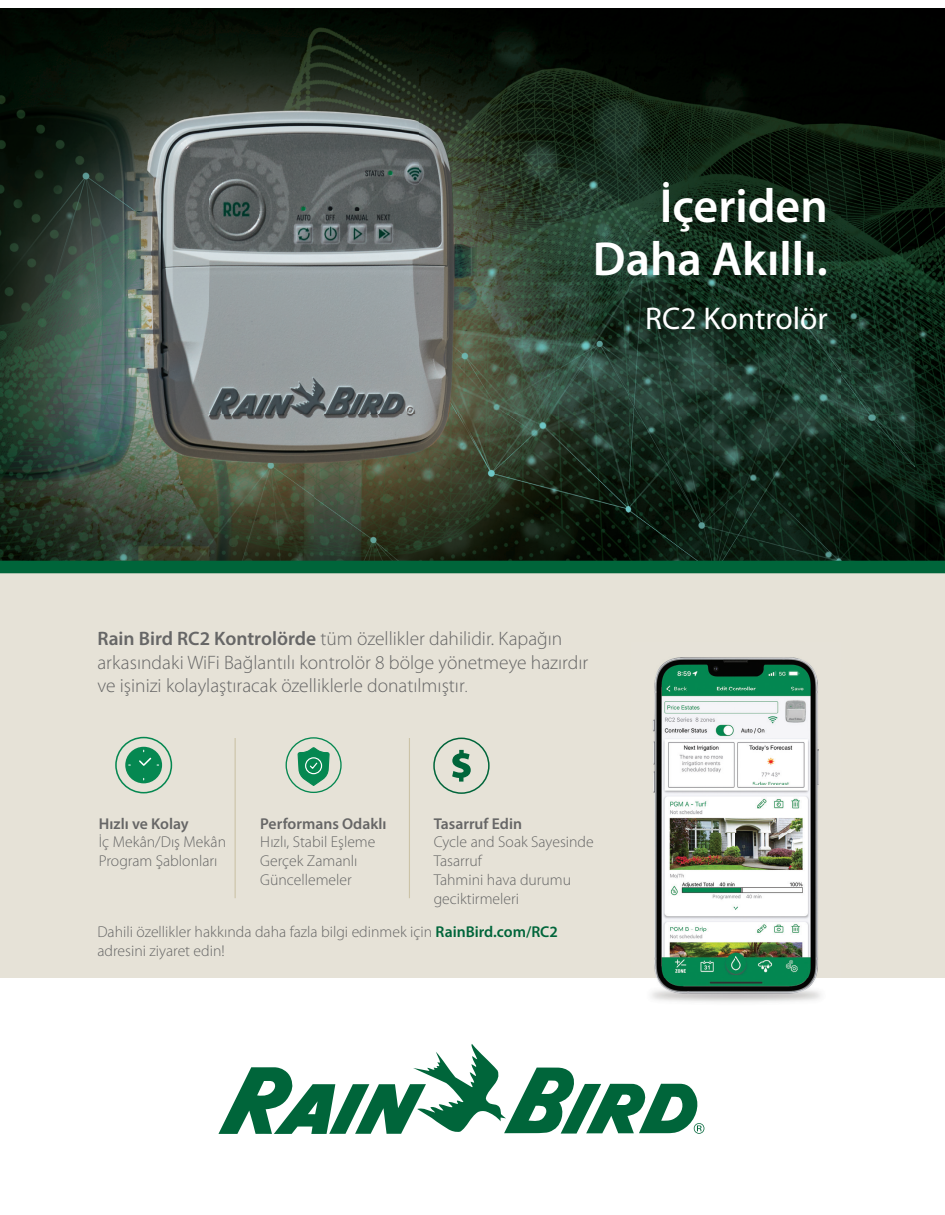
<style>
.page{position:relative;width:945px;height:1215px;background:#fff}
.page>*{position:absolute;margin:0;border:0;box-sizing:border-box;transform-origin:0 0}
.t1{font:600 48px/52.5px "Myriad Pro";color:#fff;text-align:right}
.t2{font:31.5px "Myriad Pro";color:#fff}
.t3{font:300 19.5px/23.4px "Myriad Pro";color:#666}
.t4{font:300 15.75px/18.9px "Myriad Pro";color:#666}
.t5{font:600 15.75px "Myriad Pro";color:#666}
.s1{font-weight:600}
.s2{font-size:15.75px}
.s3{font-weight:600;color:#00653a}
</style>
<div class="page">
<div style="left:0;top:567px;width:945px;height:410px;background:#e6e2d7"></div>
<img style="left:0;top:8px;width:945px;height:553px">
<div style="left:0;top:561px;width:945px;height:12px;background:#00653a"></div>
<img style="left:631px;top:657px;width:209px;height:345px">
<svg style="left:218px;top:1044px;width:486px;height:90px"></svg>
<svg style="left:452px;top:750px;width:19px;height:32px"></svg>
<div style="left:433px;top:738px;width:57px;height:56px;border:2px solid #00653a;border-radius:50%"></div>
<hr style="left:235px;top:738px;width:1px;height:160px;background:#ccc3a7">
<hr style="left:409px;top:738px;width:1px;height:160px;background:#ccc3a7">
<div style="left:115px;top:737px;width:57px;height:56px;border:2px solid #058851;border-radius:50%"></div>
<div style="left:125px;top:747px;width:37px;height:36px;background:#058851;border-radius:50%"></div>
<svg style="left:139px;top:750px;width:20px;height:16px"></svg>
<div style="left:286px;top:737px;width:56px;height:56px;border:1px solid #058851;border-radius:50%"></div>
<svg style="left:297px;top:747px;width:33px;height:40px"></svg>
<h1 class="t1" style="left:593px;top:179px;width:236px">İçeriden<br>Daha Akıllı.</h1>
<h2 class="t2" style="left:645px;top:299px;width:184px">RC2 Kontrolör</h2>
<p class="t3" style="left:97px;top:627px;width:492px"><span class="s1">Rain Bird RC2 Kontrolörde</span> tüm özellikler dahilidir. Kapağın arkasındaki WiFi Bağlantılı kontrolör 8 bölge yönetmeye hazırdır ve işinizi kolaylaştıracak özelliklerle donatılmıştır<span class="s2">.</span></p>
<p class="t5" style="left:99px;top:813px;width:91px">Hızlı ve Kolay</p>
<p class="t4" style="left:99px;top:833px;width:129px">İç Mekân/Dış Mekân<br>Program Şablonları</p>
<p class="t5" style="left:260px;top:813px;width:128px">Performans Odaklı</p>
<p class="t4" style="left:260px;top:833px;width:117px">Hızlı, Stabil Eşleme<br>Gerçek Zamanlı<br>Güncellemeler</p>
<p class="t5" style="left:434px;top:813px;width:90px">Tasarruf Edin</p>
<p class="t4" style="left:434px;top:833px;width:162px">Cycle and Soak Sayesinde<br>Tasarruf<br>Tahmini hava durumu geciktirmeleri</p>
<p class="t4" style="left:97px;top:922px;width:462px">Dahili özellikler hakkında daha fazla bilgi edinmek için <span class="s3">RainBird.com/RC2 </span>adresini ziyaret edin!</p>
</div>
